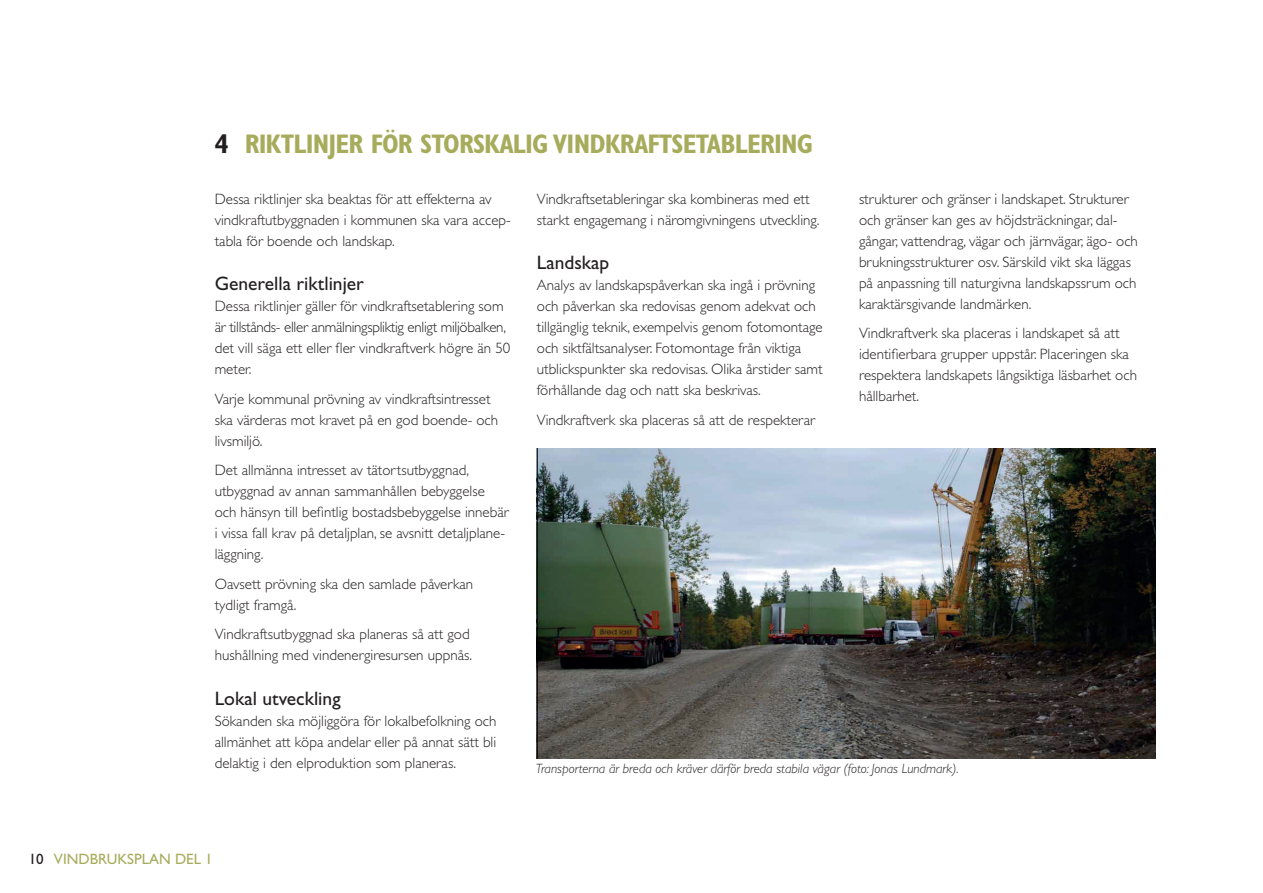
<style>
.page{position:relative;width:1263px;height:893px;background:#fff}
.page>*{position:absolute;margin:0;border:0;box-sizing:border-box;transform-origin:0 0}
.t1{font:700 condensed 27px "Gill Sans Std";letter-spacing:-.03em;color:#a7ac5c}
.t2{font:19.5px "Gill Sans Std";color:#231f20}
.t3{font:300 15px/21px "Gill Sans Std";color:#231f20}
.t4{font:15px "Gill Sans Std";color:#a7ac5c}
.t5{font:italic 300 13.5px "Gill Sans Std";color:#231f20}
.s1{color:#231f20}
</style>
<div class="page">
<img style="left:537px;top:449px;width:618px;height:309px">
<h1 class="t1" style="left:215px;top:128px;width:600px"><span class="s1">4</span> RIKTLINJER FÖR STORSKALIG VINDKRAFTSETABLERING</h1>
<p class="t3" style="left:215px;top:188px;width:298px">Dessa riktlinjer ska beaktas för att effekterna av vindkraftutbyggnaden i kommunen ska vara accep&shy;tabla för boende och landskap.</p>
<h2 class="t2" style="left:215px;top:272px;width:151px">Generella riktlinjer</h2>
<p class="t3" style="left:215px;top:296px;width:297px">Dessa riktlinjer gäller för vindkraftsetablering som är tillstånds- eller anmälningspliktig enligt miljöbalken, det vill säga ett eller fler vindkraftverk högre än 50 meter.</p>
<p class="t3" style="left:215px;top:388px;width:285px">Varje kommunal prövning av vindkraftsintresset ska värderas mot kravet på en god boende- och livsmiljö.</p>
<p class="t3" style="left:215px;top:460px;width:296px">Det allmänna intresset av tätortsutbyggnad, utbyggnad av annan sammanhållen bebyggelse och hänsyn till befintlig bostadsbebyggelse innebär i vissa fall krav på detaljplan, se avsnitt detaljplane&shy;läggning.</p>
<p class="t3" style="left:215px;top:573px;width:260px">Oavsett prövning ska den samlade påverkan tydligt framgå.</p>
<p class="t3" style="left:215px;top:624px;width:259px">Vindkraftsutbyggnad ska planeras så att god hushållning med vindenergiresursen uppnås.</p>
<h2 class="t2" style="left:215px;top:687px;width:127px">Lokal utveckling</h2>
<p class="t3" style="left:215px;top:710px;width:283px;text-align:justify">Sökanden ska möjliggöra för lokalbefolkning och allmänhet att köpa andelar eller på annat sätt bli delaktig i den elproduktion som planeras.</p>
<p class="t3" style="left:537px;top:188px;width:284px">Vindkraftsetableringar ska kombineras med ett starkt engagemang i näromgivningens utveckling.</p>
<h2 class="t2" style="left:537px;top:251px;width:74px">Landskap</h2>
<p class="t3" style="left:537px;top:275px;width:287px">Analys av landskapspåverkan ska ingå i prövning och påverkan ska redovisas genom adekvat och tillgänglig teknik, exempelvis genom fotomontage och siktfältsanalyser. Fotomontage från viktiga utblickspunkter ska redovisas. Olika årstider samt förhållande dag och natt ska beskrivas.</p>
<p class="t3" style="left:537px;top:409px;width:280px">Vindkraftverk ska placeras så att de respekterar</p>
<p class="t3" style="left:859px;top:188px;width:280px">strukturer och gränser i landskapet. Strukturer och gränser kan ges av höjdsträckningar, dal&shy;gångar, vattendrag, vägar och järnvägar, ägo- och brukningsstrukturer osv. Särskild vikt ska läggas på anpassning till naturgivna landskapssrum och karaktärsgivande landmärken.</p>
<p class="t3" style="left:859px;top:323px;width:279px">Vindkraftverk ska placeras i landskapet så att identifierbara grupper uppstår. Placeringen ska respektera landskapets långsiktiga läsbarhet och hållbarhet.</p>
<p class="t5" style="left:536px;top:760px;width:424px">Transporterna är breda och kräver därför breda stabila vägar (foto: Jonas Lundmark).</p>
<p class="t4" style="left:29px;top:850px;width:186px"><span class="s1">10</span> VINDBRUKSPLAN DEL 1</p>
</div>
